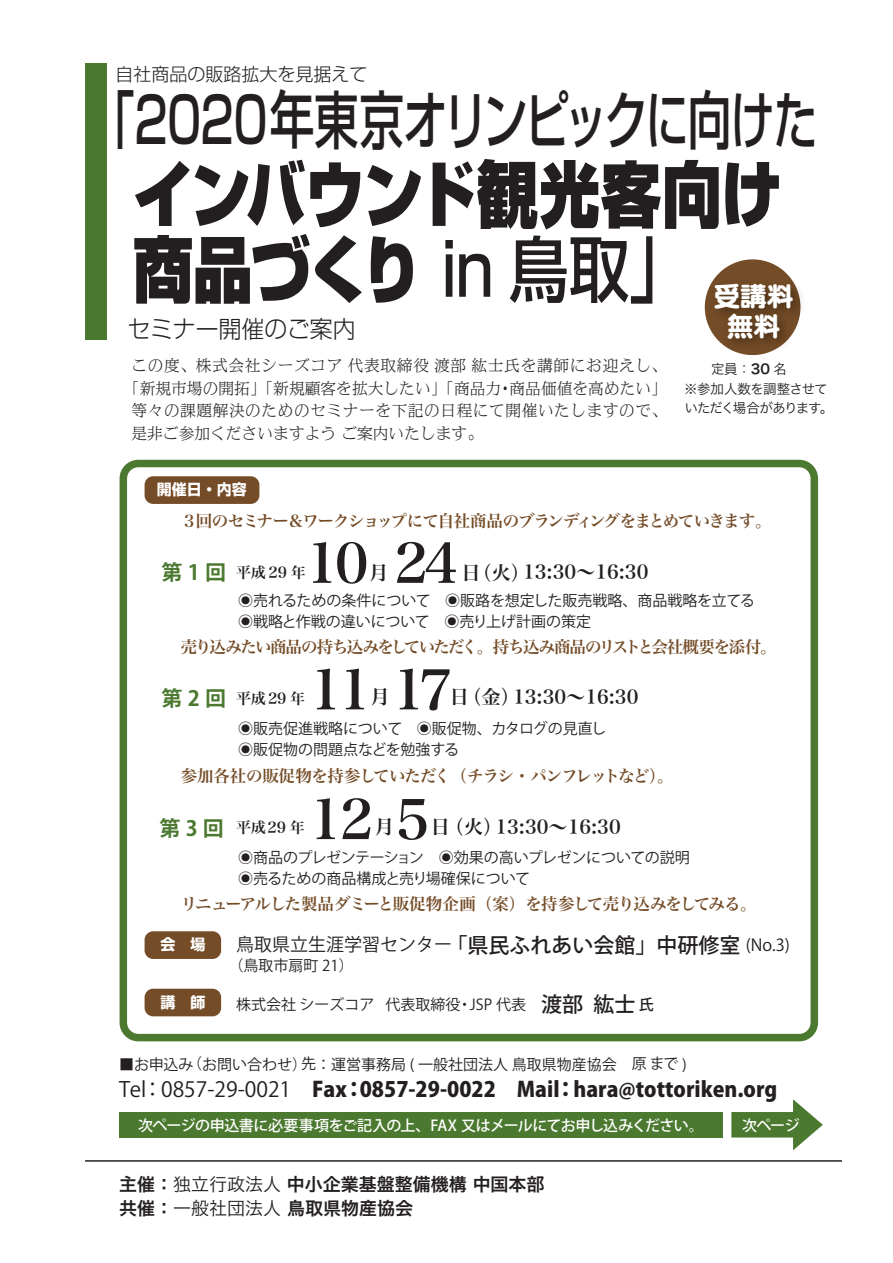
<style>
.page{position:relative;width:893px;height:1263px;background:#fff}
.page>*{position:absolute;margin:0;border:0;box-sizing:border-box;transform-origin:0 0}
.t1{font:900 72px/75px "Shin Go";letter-spacing:-.03em;color:#231f20;scale:.84 1}
.t2{font:500 63px "Shin Go";letter-spacing:-.03em;color:#231f20;scale:.7 1}
.t3{font:54.6px "Hira Min Pro W6";letter-spacing:-.07em;color:#231f20}
.t4{font:27px/30px "DF Maru Gothic SB MP RKSJ H";color:#fff;text-align:center}
.t5{font:300 24px "Shin Go";color:#231f20;scale:.95 1}
.t6{font:800 21px "Koz Go Pro";color:#231f20}
.t7{font:500 21px "Koz Go Pro";color:#231f20}
.t8{font:700 21px "Koz Go Pro";letter-spacing:.25em;color:#4c7930}
.t9{font:19.05px "Hira Min Pro W6";color:#231f20}
.t10{font:18px/24px "Hira Kaku Pro W6";color:#231f20}
.t11{font:300 18px "Shin Go";color:#231f20}
.t12{font:16.5px "Hira Min Pro W6";letter-spacing:-.075em;color:#744c27}
.t13{font:15px/21px "Koz Go Pr 6 N";color:#231f20}
.t14{font:300 15px "TBNP Min Std";letter-spacing:.085em;color:#231f20}
.t15{font:300 15px "TBNP Min Std";letter-spacing:.05em;color:#231f20}
.t16{font:500 15px "Koz Go Pro";letter-spacing:-.04em;color:#fff}
.t17{font:15px "Hira Min Pro W6";color:#231f20}
.t18{font:700 15px "Shin Go";color:#fff}
.t19{font:13.5px/19.5px "Hira Kaku Pro N W3";letter-spacing:-.055em;color:#231f20;text-align:center}
.s1{font-weight:500}
.s2{font-family:"Hira Kaku Pro N W6"}
.s3{font-family:"Koz Go Pr 6 N";font-weight:400;font-size:18px}
.s4{font-family:"Koz Go Pr 6 N";font-weight:400;font-size:16.5px}
.s5{font-family:"Koz Go Pro";font-weight:500;font-size:21px}
.s6{font-family:"Koz Go Pro";font-weight:500}
.s7{font-family:"Koz Go Pr 6 N";font-weight:400}
.s8{font-family:"Hira Kaku Pro W3"}
</style>
<div class="page">
<div style="left:119px;top:1112px;width:604px;height:25px;background:#4c7930"></div>
<hr style="left:85px;top:1160px;width:757px;height:2px;background:#231f20">
<div style="left:705px;top:259px;width:95px;height:96px;background:#744c27;border-radius:50%"></div>
<img style="left:705px;top:274px;width:96px;height:82px">
<svg style="left:731px;top:1099px;width:92px;height:51px"></svg>
<div style="left:145px;top:931px;width:76px;height:28px;background:#744c27;border-radius:9px"></div>
<div style="left:145px;top:989px;width:76px;height:27px;background:#744c27;border-radius:9px"></div>
<div style="left:120px;top:460px;width:698px;height:581px;border:8px solid #4c7930;border-radius:15px"></div>
<div style="left:85px;top:64px;width:21px;height:276px;background:#4c7930"></div>
<div style="left:145px;top:476px;width:114px;height:28px;background:#744c27;border-radius:9px"></div>
<p class="t11" style="left:115px;top:62px;width:253px">自社商品の販路拡大を見据えて</p>
<h2 class="t2" style="left:91px;top:79px;width:1040px">「2020年東京オリンピックに向けた</h2>
<h1 class="t1" style="left:133px;top:153px;width:774px">インバウンド観光客向け商品づくり <span class="s1">in 鳥取」</span></h1>
<h3 class="t4" style="left:713px;top:281px;width:82px">受講料無料</h3>
<h3 class="t5" style="left:128px;top:313px;width:242px">セミナー開催のご案内</h3>
<p class="t14" style="left:132px;top:355px;width:536px">この度、株式会社シーズコア 代表取締役 渡部 紘士氏を講師にお迎えし、</p>
<p class="t15" style="left:124px;top:377px;width:544px">「新規市場の開拓」「新規顧客を拡大したい」「商品力・商品価値を高めたい」</p>
<p class="t14" style="left:132px;top:400px;width:536px">等々の課題解決のためのセミナーを下記の日程にて開催いたしますので、</p>
<p class="t15" style="left:132px;top:422px;width:352px">是非ご参加くださいますよう ご案内いたします。</p>
<p class="t18" style="left:157px;top:480px;width:92px">開催日・内容</p>
<p class="t19" style="left:684px;top:358px;width:151px">定員：<span class="s2">30</span> 名　<br>※参加人数を調整させていただく場合があります。</p>
<p class="t12" style="left:181px;top:506px;width:593px">３回のセミナー＆ワークショップにて自社商品のブランディングをまとめていきます。</p>
<h3 class="t8" style="left:162px;top:559px;width:66px">第1回</h3>
<h3 class="t3" style="left:305px;top:515px;width:65px">10</h3>
<p class="t9" style="left:369px;top:556px;width:21px">月</p>
<p class="t17" style="left:236px;top:559px;width:71px">平成29 年</p>
<h3 class="t3" style="left:394px;top:515px;width:66px">24</h3>
<p class="t9" style="left:461px;top:555px;width:188px">日（火）13:30～16:30</p>
<p class="t13" style="left:238px;top:590px;width:518px">◉売れるための条件について　◉販路を想定した販売戦略、商品戦略を立てる◉戦略と作戦の違いについて　◉売り上げ計画の策定</p>
<p class="t12" style="left:181px;top:632px;width:598px">売り込みたい商品の持ち込みをしていただく。持ち込み商品のリストと会社概要を添付。</p>
<h3 class="t8" style="left:162px;top:685px;width:66px">第2回</h3>
<p class="t17" style="left:236px;top:685px;width:71px">平成29 年</p>
<h3 class="t3" style="left:309px;top:642px;width:145px">11 17</h3>
<p class="t9" style="left:371px;top:680px;width:21px">月</p>
<p class="t9" style="left:450px;top:680px;width:190px">日（金）13:30～16:30</p>
<p class="t13" style="left:238px;top:718px;width:370px">◉販売促進戦略について　◉販促物、カタログの見直し◉販促物の問題点などを勉強する</p>
<p class="t12" style="left:181px;top:762px;width:495px">参加各社の販促物を持参していただく（チラシ・パンフレットなど）。</p>
<h3 class="t8" style="left:159px;top:814px;width:66px">第3回</h3>
<p class="t17" style="left:236px;top:814px;width:70px">平成29 年</p>
<h3 class="t3" style="left:309px;top:771px;width:122px">12 5</h3>
<p class="t9" style="left:375px;top:809px;width:21px">月</p>
<p class="t9" style="left:431px;top:809px;width:191px">日（火）13:30～16:30</p>
<p class="t13" style="left:238px;top:847px;width:453px">◉商品のプレゼンテーション　◉効果の高いプレゼンについての説明◉売るための商品構成と売り場確保について</p>
<p class="t12" style="left:181px;top:889px;width:578px">リニューアルした製品ダミーと販促物企画（案）を持参して売り込みをしてみる。</p>
<p class="t18" style="left:160px;top:935px;width:47px">会　場</p>
<p class="t18" style="left:160px;top:992px;width:46px">講　師</p>
<h3 class="t7" style="left:236px;top:931px;width:555px"><span class="s3">鳥取県立生涯学習センター</span>「県民ふれあい会館」中研修室 <span class="s4">(No.3)</span></h3>
<p class="t13" style="left:228px;top:955px;width:127px">（鳥取市扇町 21）</p>
<p class="t13" style="left:236px;top:994px;width:419px">株式会社 シーズコア 代表取締役・JSP 代表　<span class="s5">渡部紘士</span> <span class="s6">氏</span></p>
<p class="t13" style="left:119px;top:1054px;width:569px">■お申込み（お問い合わせ）先：運営事務局 ( 一般社団法人 鳥取県物産協会　原 まで )</p>
<h3 class="t6" style="left:119px;top:1076px;width:660px"><span class="s7">Tel：0857-29-0021　</span>Fax：0857-29-0022　Mail：hara@tottoriken.org</h3>
<p class="t16" style="left:138px;top:1116px;width:567px">次ページの申込書に必要事項をご記入の上、FAX 又はメールにてお申し込みください。</p>
<p class="t10" style="left:119px;top:1171px;width:427px">主催：<span class="s8">独立行政法人</span> 中小企業基盤整備機構 中国本部共催：<span class="s8">一般社団法人</span> 鳥取県物産協会</p>
<p class="t16" style="left:742px;top:1116px;width:59px">次ページ</p>
</div>
